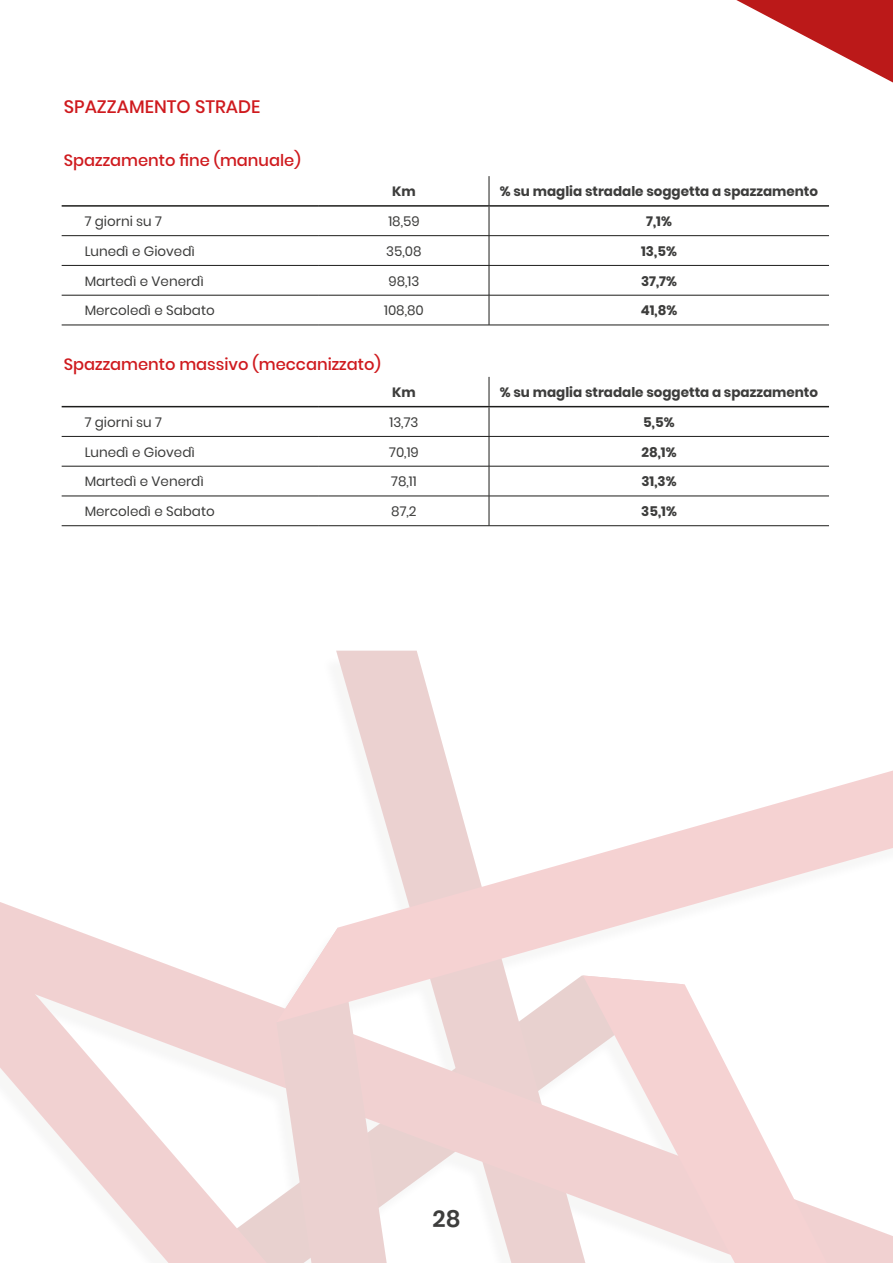
<style>
.page{position:relative;width:893px;height:1263px;background:#fff}
.page>*{position:absolute;margin:0;border:0;box-sizing:border-box;transform-origin:0 0}
.t1{font:600 23.25px "Poppins";color:#3d3d3c}
.SOTTOTITOLO_NUMERATO{font:500 18px "Poppins";color:#cf1a1e}
.SOTTOTITOLO_NUMERATO-2{font:500 16.35px "Poppins";color:#cf1a1e}
.Paragrafo_generale{font:13.5px "Poppins";color:#3d3d3c}
.Paragrafo_generale-2{font:700 13.5px "Poppins";color:#3d3d3c}
</style>
<div class="page">
<svg style="left:736px;top:0;width:157px;height:83px"></svg>
<hr style="left:62px;top:205px;width:257px;height:2px;background:#1d1d1b">
<hr style="left:62px;top:235px;width:257px;height:1px;background:#1d1d1b">
<hr style="left:62px;top:265px;width:257px;height:1px;background:#1d1d1b">
<hr style="left:62px;top:295px;width:257px;height:1px;background:#1d1d1b">
<hr style="left:62px;top:325px;width:257px;height:1px;background:#1d1d1b">
<hr style="left:319px;top:205px;width:170px;height:2px;background:#1d1d1b">
<hr style="left:489px;top:205px;width:340px;height:2px;background:#1d1d1b">
<hr style="left:319px;top:235px;width:170px;height:1px;background:#1d1d1b">
<hr style="left:489px;top:235px;width:340px;height:1px;background:#1d1d1b">
<hr style="left:319px;top:265px;width:170px;height:1px;background:#1d1d1b">
<hr style="left:489px;top:265px;width:340px;height:1px;background:#1d1d1b">
<hr style="left:319px;top:295px;width:170px;height:1px;background:#1d1d1b">
<hr style="left:489px;top:295px;width:340px;height:1px;background:#1d1d1b">
<hr style="left:319px;top:325px;width:170px;height:1px;background:#1d1d1b">
<hr style="left:489px;top:325px;width:340px;height:1px;background:#1d1d1b">
<svg style="left:489px;top:176px;width:1px;height:119px"></svg>
<hr style="left:489px;top:295px;width:1px;height:30px;background:#1d1d1b">
<hr style="left:62px;top:406px;width:257px;height:1px;background:#1d1d1b">
<hr style="left:62px;top:436px;width:257px;height:1px;background:#1d1d1b">
<hr style="left:62px;top:466px;width:257px;height:1px;background:#1d1d1b">
<hr style="left:62px;top:496px;width:257px;height:1px;background:#1d1d1b">
<hr style="left:62px;top:525px;width:257px;height:1px;background:#1d1d1b">
<hr style="left:319px;top:406px;width:170px;height:1px;background:#1d1d1b">
<hr style="left:489px;top:406px;width:340px;height:1px;background:#1d1d1b">
<hr style="left:319px;top:436px;width:170px;height:1px;background:#1d1d1b">
<hr style="left:489px;top:436px;width:340px;height:1px;background:#1d1d1b">
<hr style="left:319px;top:466px;width:170px;height:1px;background:#1d1d1b">
<hr style="left:489px;top:466px;width:340px;height:1px;background:#1d1d1b">
<hr style="left:319px;top:496px;width:170px;height:1px;background:#1d1d1b">
<hr style="left:489px;top:496px;width:340px;height:1px;background:#1d1d1b">
<hr style="left:319px;top:525px;width:170px;height:1px;background:#1d1d1b">
<hr style="left:489px;top:525px;width:340px;height:1px;background:#1d1d1b">
<svg style="left:489px;top:377px;width:1px;height:89px"></svg>
<hr style="left:489px;top:466px;width:1px;height:30px;background:#1d1d1b">
<svg style="left:489px;top:496px;width:1px;height:29px"></svg>
<svg style="left:336px;top:651px;width:103px;height:81px;fill:#ebd1d0"></svg>
<svg style="left:0;top:902px;width:583px;height:361px;fill:#f1d1d1"></svg>
<svg style="left:583px;top:1022px;width:310px;height:241px"></svg>
<svg style="left:0;top:919px;width:276px;height:344px"></svg>
<svg style="left:276px;top:1022px;width:135px;height:241px;fill:#ebd1d0"></svg>
<svg style="left:276px;top:732px;width:617px;height:290px"></svg>
<p class="SOTTOTITOLO_NUMERATO" style="left:64px;top:96px;width:198px">SPAZZAMENTO STRADE</p>
<p class="SOTTOTITOLO_NUMERATO-2" style="left:64px;top:151px;width:238px">Spazzamento fine (manuale)</p>
<p class="Paragrafo_generale-2" style="left:392px;top:184px;width:25px">Km</p>
<p class="Paragrafo_generale-2" style="left:500px;top:184px;width:320px">% su maglia stradale soggetta a spazzamento</p>
<p class="Paragrafo_generale" style="left:85px;top:213px;width:79px">7 giorni su 7</p>
<p class="Paragrafo_generale" style="left:388px;top:213px;width:33px">18,59</p>
<p class="Paragrafo_generale-2" style="left:646px;top:213px;width:27px">7,1%</p>
<p class="Paragrafo_generale" style="left:85px;top:243px;width:112px">Lunedì e Giovedì</p>
<p class="Paragrafo_generale" style="left:386px;top:243px;width:37px">35,08</p>
<p class="Paragrafo_generale-2" style="left:641px;top:243px;width:37px">13,5%</p>
<p class="Paragrafo_generale" style="left:85px;top:273px;width:121px">Martedì e Venerdì</p>
<p class="Paragrafo_generale" style="left:389px;top:273px;width:32px">98,13</p>
<p class="Paragrafo_generale-2" style="left:641px;top:273px;width:37px">37,7%</p>
<p class="Paragrafo_generale" style="left:85px;top:303px;width:132px">Mercoledì e Sabato</p>
<p class="Paragrafo_generale" style="left:384px;top:303px;width:41px">108,80</p>
<p class="Paragrafo_generale-2" style="left:641px;top:303px;width:38px">41,8%</p>
<p class="SOTTOTITOLO_NUMERATO-2" style="left:64px;top:355px;width:319px">Spazzamento massivo (meccanizzato)</p>
<p class="Paragrafo_generale-2" style="left:392px;top:384px;width:25px">Km</p>
<p class="Paragrafo_generale-2" style="left:500px;top:384px;width:320px">% su maglia stradale soggetta a spazzamento</p>
<p class="Paragrafo_generale" style="left:85px;top:414px;width:79px">7 giorni su 7</p>
<p class="Paragrafo_generale" style="left:389px;top:414px;width:30px">13,73</p>
<p class="Paragrafo_generale-2" style="left:643px;top:414px;width:33px">5,5%</p>
<p class="Paragrafo_generale" style="left:85px;top:444px;width:112px">Lunedì e Giovedì</p>
<p class="Paragrafo_generale" style="left:389px;top:444px;width:31px">70,19</p>
<p class="Paragrafo_generale-2" style="left:641px;top:444px;width:37px">28,1%</p>
<p class="Paragrafo_generale" style="left:85px;top:474px;width:121px">Martedì e Venerdì</p>
<p class="Paragrafo_generale" style="left:391px;top:474px;width:27px">78,11</p>
<p class="Paragrafo_generale-2" style="left:641px;top:474px;width:37px">31,3%</p>
<p class="Paragrafo_generale" style="left:85px;top:504px;width:132px">Mercoledì e Sabato</p>
<p class="Paragrafo_generale" style="left:391px;top:504px;width:27px">87,2</p>
<p class="Paragrafo_generale-2" style="left:641px;top:504px;width:37px">35,1%</p>
<h1 class="t1" style="left:432px;top:1205px;width:29px">28</h1>
</div>
